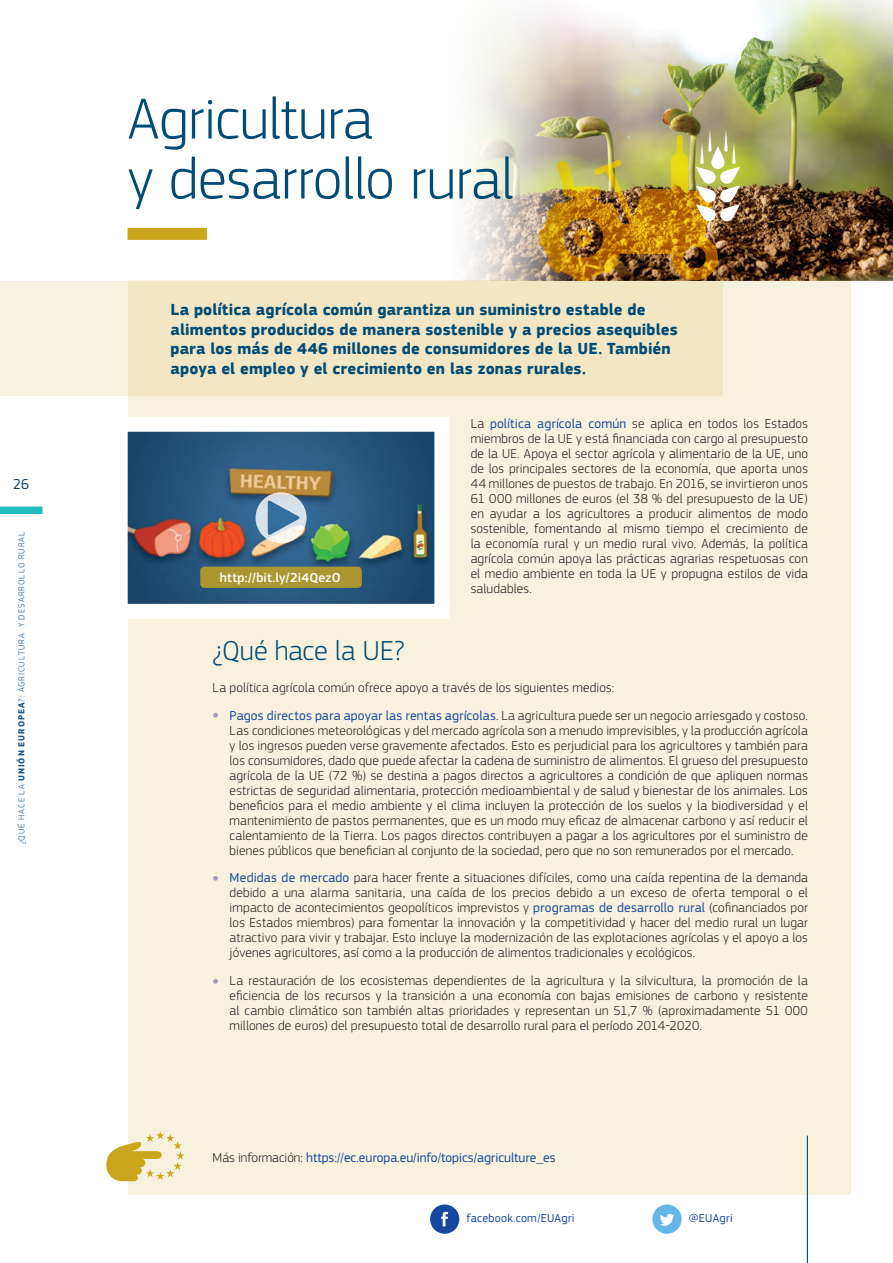
<style>
.page{position:relative;width:893px;height:1263px;background:#fff}
.page>*{position:absolute;margin:0;border:0;box-sizing:border-box;transform-origin:0 0}
.Titre{font:300 60px/60px "EC Square Sans Pro";letter-spacing:-.01em;color:#014b75}
.Sous-titre_texte{font:300 28.5px "EC Square Sans Pro";color:#014b75}
.Introduction{font:700 16.5px/19.5px "EC Square Sans Pro";letter-spacing:.01em;color:#014b75}
.t1{font:15px "EC Square Sans Pro";color:#114368;scale:.95 1}
._02_Texte_KL{font:300 13.5px/15px "EC Square Sans Pro";letter-spacing:.01em;color:#231f20;text-align:justify}
._02_Texte_KL-2{font:13.5px "EC Square Sans Pro";color:#15489e}
.folio_number{font:500 13.5px "EC Square Sans Pro";letter-spacing:.015em;color:#fff}
._02_Texte_KL-3{font:12px "EC Square Sans Pro";letter-spacing:.015em;color:#15489e}
.t2{font:300 9px "EC Square Sans Pro";letter-spacing:.115em;color:#1c5681}
.s1{font-weight:700}
.s2{font-weight:400;color:#15489e}
.s3{font-size:7.5px;color:#a495c7}
.s4{font-weight:300;color:#231f20}
</style>
<div class="page">
<div style="left:128px;top:281px;width:722px;height:914px;background:#f7f1dd"></div>
<svg style="left:0;top:281px;width:723px;height:114px;background:#f2e9c9"></svg>
<img style="left:437px;top:0;width:456px;height:281px">
<img style="left:539px;top:130px;width:201px;height:151px">
<svg style="left:106px;top:1131px;width:78px;height:50px"></svg>
<div style="left:128px;top:228px;width:79px;height:12px;background:#cba61c"></div>
<svg style="left:652px;top:1204px;width:30px;height:30px"></svg>
<svg style="left:430px;top:1204px;width:29px;height:30px"></svg>
<hr style="left:807px;top:1135px;width:1px;height:128px;background:#014b75">
<svg style="left:127px;top:417px;width:323px;height:202px;background:#677e8f"></svg>
<svg style="left:256px;top:492px;width:51px;height:51px;background:#9bafbd"></svg>
<div style="left:200px;top:567px;width:162px;height:21px;background:#ab9730;border-radius:4px"></div>
<div style="left:0;top:506px;width:43px;height:8px;background:#21bdbd"></div>
<p class="t1" style="left:13px;top:475px;width:18px">26</p>
<p class="t2" style="left:16px;top:844px;width:313px;rotate:-90deg">¿QUÉ HACE LA <span class="s1">UNIÓN EUROPEA</span>?: Agricultura y desarrollo rural</p>
<p class="Titre" style="left:128px;top:88px;width:388px">Agricultura<br>y desarrollo rural</p>
<p class="Introduction" style="left:171px;top:300px;width:509px">La política agrícola común garantiza un suministro estable de alimentos producidos de manera sostenible y a precios asequibles para los más de 446 millones de consumidores de la UE. También apoya el empleo y el crecimiento en las zonas rurales.</p>
<p class="folio_number" style="left:220px;top:570px;width:123px">http://bit.ly/2i4QezO</p>
<p class="_02_Texte_KL" style="left:471px;top:416px;width:339px">La <span class="s2">política agrícola común</span> se aplica en todos los Estados miembros de la UE y está financiada con cargo al presupuesto de la UE. Apoya el sector agrícola y alimentario de la UE, uno de los principales sectores de la economía, que aporta unos 44 millones de puestos de trabajo. En 2016, se invirtieron unos 61 000 millones de euros (el 38 % del presupuesto de la UE) en ayudar a los agricultores a producir alimentos de modo sostenible, fomentando al mismo tiempo el crecimiento de la economía rural y un medio rural vivo. Además, la política agrícola común apoya las prácticas agrarias respetuosas con el medio ambiente en toda la UE y propugna estilos de vida saludables.</p>
<p class="Sous-titre_texte" style="left:213px;top:634px;width:193px">¿Qué hace la UE?</p>
<p class="_02_Texte_KL" style="left:213px;top:680px;width:403px">La política agrícola común ofrece apoyo a través de los siguientes medios:</p>
<p class="_02_Texte_KL" style="left:230px;top:707px;width:580px;text-indent:-17px"><span class="s3">●</span> <span class="s2">Pagos directos para apoyar las rentas agrícolas</span>. La agricultura puede ser un negocio arriesgado y costoso.<br>Las condiciones meteorológicas y del mercado agrícola son a menudo imprevisibles, y la producción agrícola y los ingresos pueden verse gravemente afectados. Esto es perjudicial para los agricultores y también para los consumidores, dado que puede afectar la cadena de suministro de alimentos. El grueso del presupuesto agrícola de la UE (72 %) se destina a pagos directos a agricultores a condición de que apliquen normas estrictas de seguridad alimentaria, protección medioambiental y de salud y bienestar de los animales. Los beneficios para el medio ambiente y el clima incluyen la protección de los suelos y la biodiversidad y el mantenimiento de pastos permanentes, que es un modo muy eficaz de almacenar carbono y así reducir el calentamiento de la Tierra. Los pagos directos contribuyen a pagar a los agricultores por el suministro de bienes públicos que benefician al conjunto de la sociedad, pero que no son remunerados por el mercado.</p>
<p class="_02_Texte_KL" style="left:230px;top:870px;width:580px;text-indent:-17px"><span class="s3">●</span> <span class="s2">Medidas de mercado</span> para hacer frente a situaciones difíciles, como una caída repentina de la demanda debido a una alarma sanitaria, una caída de los precios debido a un exceso de oferta temporal o el impacto de acontecimientos geopolíticos imprevistos y <span class="s2">programas de desarrollo rural</span> (cofinanciados por los Estados miembros) para fomentar la innovación y la competitividad y hacer del medio rural un lugar atractivo para vivir y trabajar. Esto incluye la modernización de las explotaciones agrícolas y el apoyo a los jóvenes agricultores, así como a la producción de alimentos tradicionales y ecológicos.</p>
<p class="_02_Texte_KL" style="left:230px;top:973px;width:580px;text-indent:-17px"><span class="s3">●</span> La restauración de los ecosistemas dependientes de la agricultura y la silvicultura, la promoción de la eficiencia de los recursos y la transición a una economía con bajas emisiones de carbono y resistente al cambio climático son también altas prioridades y representan un 51,7 % (aproximadamente 51 000 millones de euros) del presupuesto total de desarrollo rural para el período 2014-2020.</p>
<p class="_02_Texte_KL-2" style="left:213px;top:1149px;width:345px"><span class="s4">Más información:</span> https://ec.europa.eu/info/topics/agriculture_es</p>
<p class="_02_Texte_KL-3" style="left:467px;top:1211px;width:110px">facebook.com/EUAgri</p>
<p class="_02_Texte_KL-3" style="left:689px;top:1211px;width:45px">@EUAgri</p>
</div>
